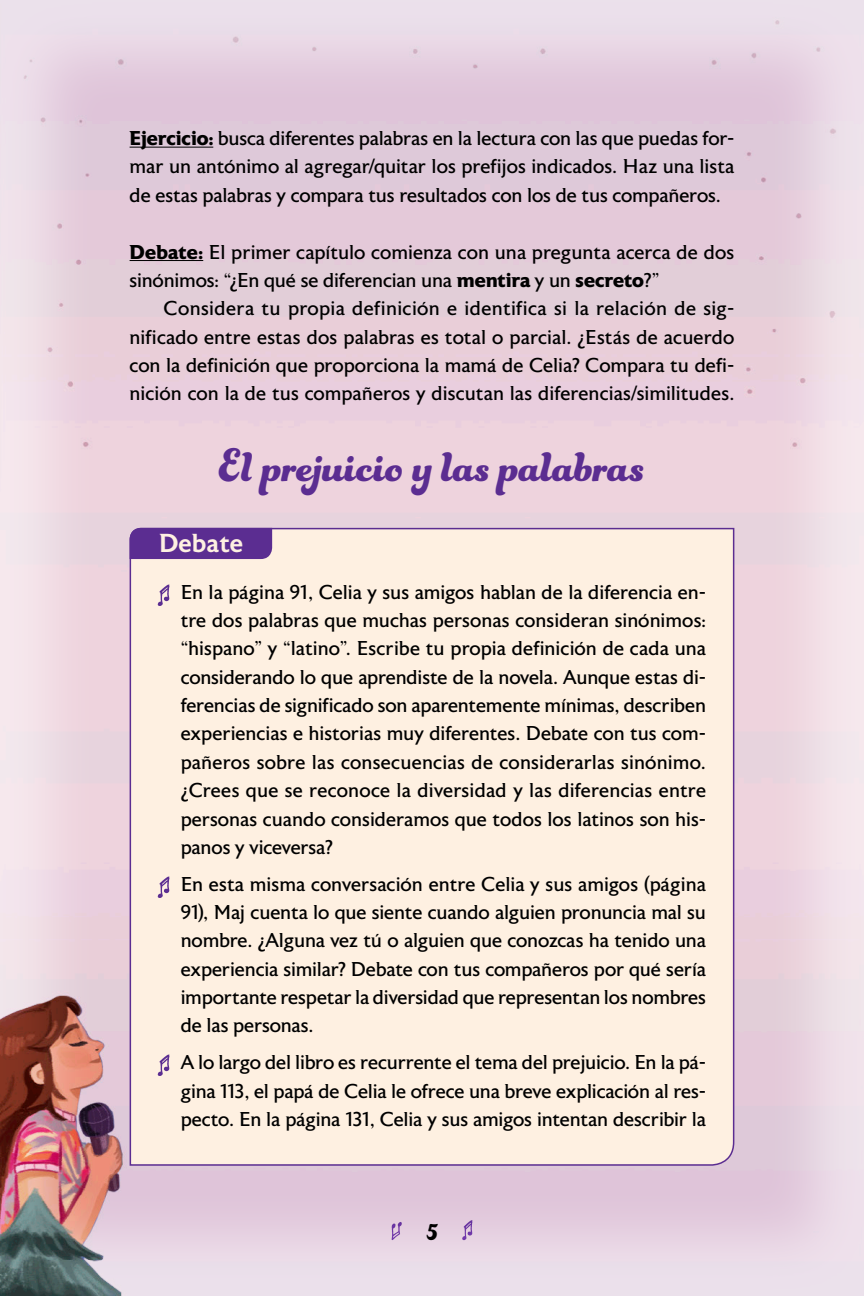
<style>
.page{position:relative;width:864px;height:1296px;background:#fff}
.page>*{position:absolute;margin:0;border:0;box-sizing:border-box;transform-origin:0 0}
.subtítulos{font:50px "Funkydori";color:#5b2d91}
.t1{font:28px "Funkydori";color:#000}
.sub2{font:500 26px "Astoria";letter-spacing:.02em;color:#fef0e1}
.bullets{font:20px/28.4px "Astoria";letter-spacing:-.01em;color:#000;text-align:justify}
.txt-sinsan{font:20px/28.4px "Astoria";letter-spacing:-.01em;color:#000;text-align:justify}
.txt{font:20px/28.4px "Astoria";color:#000;text-align:justify}
.s1{font-weight:700}
</style>
<div class="page">
<img style="left:0;top:0;width:864px;height:1296px">
<img style="left:385px;top:1210px;width:94px;height:38px">
<div style="left:129px;top:527px;width:606px;height:639px;background:#fef0e1"></div>
<hr style="left:130px;top:147px;width:83px;height:1px;background:#000">
<hr style="left:130px;top:260px;width:73px;height:1px;background:#000">
<img style="left:157px;top:583px;width:20px;height:24px">
<img style="left:157px;top:875px;width:20px;height:24px">
<img style="left:157px;top:1054px;width:20px;height:24px">
<div style="left:130px;top:528px;width:142px;height:31px;background:#5b2d91"></div>
<p class="txt-sinsan" style="left:130px;top:125px;width:606px"><span class="s1">Ejercicio:</span> busca diferentes palabras en la lectura con las que puedas for&shy;mar un antónimo al agregar/quitar los prefijos indicados. Haz una lista de estas palabras y compara tus resultados con los de tus compañeros.</p>
<p class="txt-sinsan" style="left:130px;top:238px;width:606px"><span class="s1">Debate:</span> El primer capítulo comienza con una pregunta acerca de dos sinónimos: “¿En qué se diferencian una <span class="s1">mentira</span> y un <span class="s1">secreto</span>?”</p>
<p class="txt" style="left:130px;top:295px;width:606px;text-indent:34px">Considera tu propia definición e identifica si la relación de sig&shy;nificado entre estas dos palabras es total o parcial. ¿Estás de acuerdo con la definición que proporciona la mamá de Celia? Compara tu defi&shy;nición con la de tus compañeros y discutan las diferencias/similitudes.</p>
<p class="subtítulos" style="left:219px;top:435px;width:428px">El prejuicio y las palabras</p>
<p class="sub2" style="left:159px;top:529px;width:86px">Debate</p>
<p class="bullets" style="left:181px;top:578px;width:527px">En la página 91, Celia y sus amigos hablan de la diferencia en&shy;tre dos palabras que muchas personas consideran sinónimos: “hispano” y “latino”. Escribe tu propia definición de cada una considerando lo que aprendiste de la novela. Aunque estas di&shy;ferencias de significado son aparentemente mínimas, describen experiencias e historias muy diferentes. Debate con tus com&shy;pañeros sobre las consecuencias de considerarlas sinónimo. ¿Crees que se reconoce la diversidad y las diferencias entre personas cuando consideramos que todos los latinos son his&shy;panos y viceversa?</p>
<p class="bullets" style="left:181px;top:870px;width:527px">En esta misma conversación entre Celia y sus amigos (página 91), Maj cuenta lo que siente cuando alguien pronuncia mal su nombre. ¿Alguna vez tú o alguien que conozcas ha tenido una experiencia similar? Debate con tus compañeros por qué sería importante respetar la diversidad que representan los nombres de las personas.</p>
<p class="bullets" style="left:181px;top:1049px;width:527px">A lo largo del libro es recurrente el tema del prejuicio. En la pá&shy;gina 113, el papá de Celia le ofrece una breve explicación al res&shy;pecto. En la página 131, Celia y sus amigos intentan describir la</p>
<h2 class="t1" style="left:426px;top:1214px;width:13px">5</h2>
</div>
